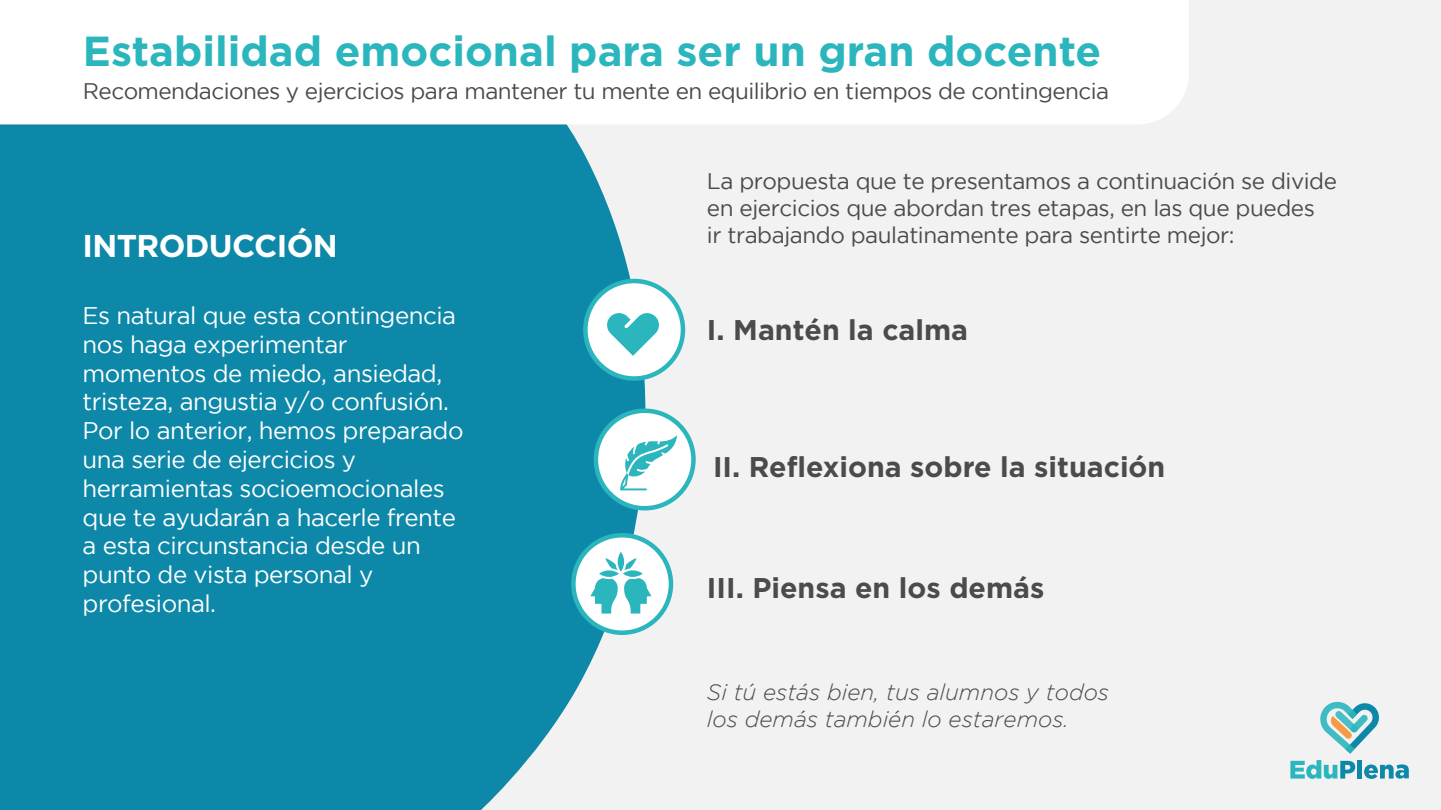
<style>
.page{position:relative;width:1441px;height:810px;background:#fff}
.page>*{position:absolute;margin:0;border:0;box-sizing:border-box;transform-origin:0 0}
.t1{font:700 42px "Gotham";color:#2bb6be}
.t2{font:700 31.5px "Gotham";letter-spacing:-.02em;color:#fff}
.t3{font:700 28.5px "Gotham";color:#4b4b4d}
.t4{font:24px/28.8px "Gotham";letter-spacing:-.02em;color:#fff}
.t5{font:22.5px/27px "Gotham";letter-spacing:-.02em;color:#4b4b4d}
.t6{font:italic 300 22.5px/27px "Gotham";color:#4b4b4d}
</style>
<div class="page">
<div style="left:16px;top:0;width:1424px;height:810px;background:#f2f2f2"></div>
<div style="left:0;top:124px;width:645px;height:686px;background:#0e88a8"></div>
<div style="left:16px;top:0;width:1172px;height:124px;background:#fff"></div>
<div style="left:585px;top:281px;width:97px;height:98px;background:#fff;border-radius:50%"></div>
<div style="left:583px;top:279px;width:102px;height:102px;border:4px solid #2bb6be;border-radius:50%"></div>
<div style="left:596px;top:411px;width:97px;height:97px;background:#fff;border-radius:50%"></div>
<div style="left:593px;top:409px;width:102px;height:102px;border:4px solid #2bb6be;border-radius:50%"></div>
<svg style="left:573px;top:535px;width:97px;height:98px;fill:#fff"></svg>
<div style="left:571px;top:533px;width:102px;height:102px;border:4px solid #2bb6be;border-radius:50%"></div>
<svg style="left:607px;top:313px;width:51px;height:43px"></svg>
<svg style="left:620px;top:435px;width:57px;height:55px"></svg>
<svg style="left:590px;top:552px;width:61px;height:62px"></svg>
<svg style="left:1320px;top:702px;width:59px;height:52px"></svg>
<svg style="left:1290px;top:760px;width:64px;height:19px"></svg>
<div style="left:1356px;top:760px;width:5px;height:19px;background:#0e88a8"></div>
<svg style="left:1364px;top:764px;width:44px;height:15px"></svg>
<h1 class="t1" style="left:83px;top:27px;width:1019px">Estabilidad emocional para ser un gran docente</h1>
<p class="t5" style="left:83px;top:77px;width:1027px">Recomendaciones y ejercicios para mantener tu mente en equilibrio en tiempos de contingencia</p>
<h2 class="t2" style="left:82px;top:228px;width:257px">INTRODUCCIÓN</h2>
<p class="t4" style="left:82px;top:301px;width:382px">Es natural que esta contingencia nos haga experimentar momentos de miedo, ansiedad, tristeza, angustia y/o confusión.<br>Por lo anterior, hemos preparado una serie de ejercicios y herramientas socioemocionales que te ayudarán a hacerle frente a esta circunstancia desde un punto de vista personal y profesional.</p>
<p class="t5" style="left:706px;top:167px;width:631px">La propuesta que te presentamos a continuación se divide en ejercicios que abordan tres etapas, en las que puedes<br>ir trabajando paulatinamente para sentirte mejor:</p>
<p class="t3" style="left:706px;top:313px;width:262px">I. Mantén la calma</p>
<p class="t3" style="left:713px;top:450px;width:454px">II. Reflexiona sobre la situación</p>
<p class="t3" style="left:706px;top:572px;width:339px">III. Piensa en los demás</p>
<p class="t6" style="left:706px;top:679px;width:403px">Si tú estás bien, tus alumnos y todos los demás también lo estaremos.</p>
</div>
